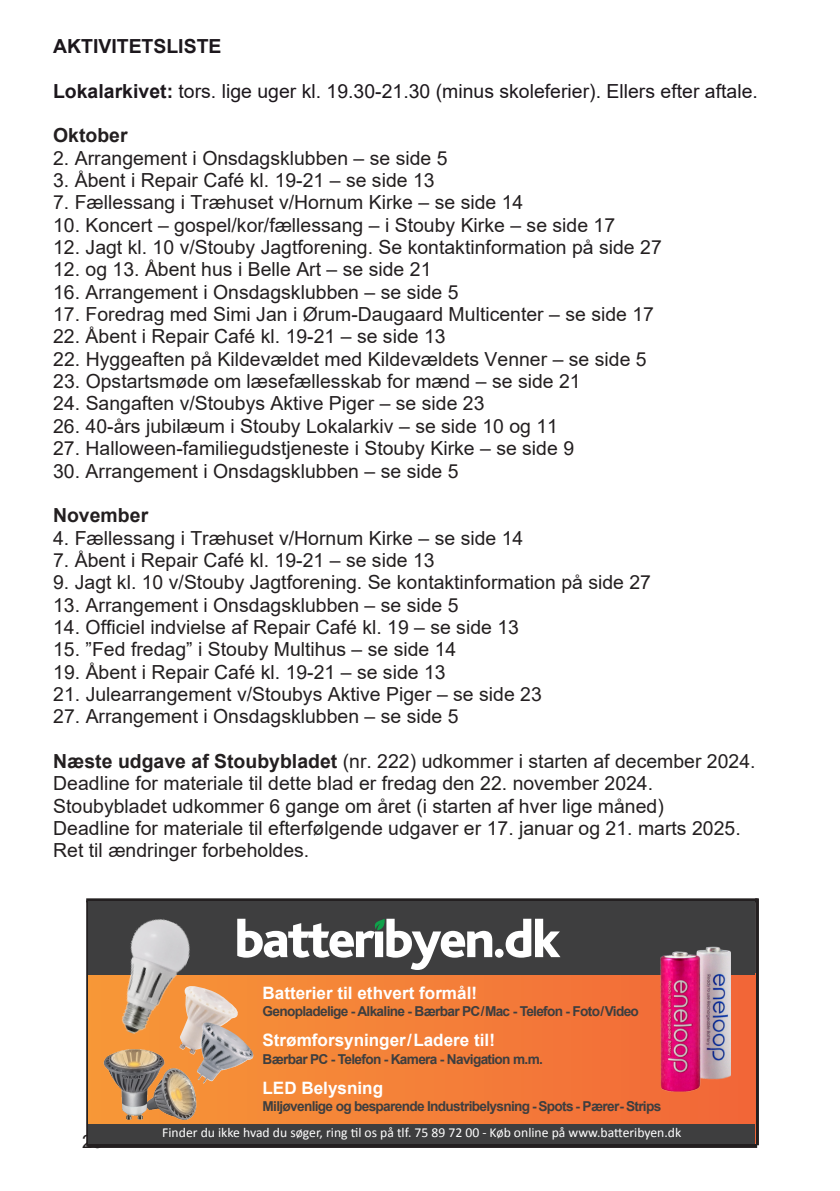
<style>
.page{position:relative;width:840px;height:1191px;background:#fff}
.page>*{position:absolute;margin:0;border:0;box-sizing:border-box;transform-origin:0 0}
.t1{font:19.4px/22.4px "Arial";color:#231f20}
.t2{font:19.4px "Arial";color:#1c171c}
.t3{font:700 19.4px "Arial";color:#1c171c}
.t4{font:700 19.4px "Arial";color:#231f20}
.t5{font:18.4px "Arial";color:#231f20}
.t6{font:700 17px "Arial";color:#fff}
.t7{font:700 13.6px "Arial";letter-spacing:-.05em;color:#3e3e3f}
.t8{font:13.6px "Calibri";color:#fff}
.s1{font-weight:700}
</style>
<div class="page">
<svg style="left:754px;top:898px;width:4px;height:247px"></svg>
<hr style="left:87px;top:1144px;width:669px;height:4px;background:#231f20">
<svg style="left:86px;top:902px;width:3px;height:244px"></svg>
<svg style="left:86px;top:898px;width:671px;height:4px;background:#3c3939"></svg>
<div style="left:89px;top:973px;width:665px;height:171px;background:linear-gradient(to right,#f79837,#f16739)"></div>
<div style="left:89px;top:901px;width:665px;height:73px;background:#3e3e3f"></div>
<svg style="left:237px;top:918px;width:323px;height:52px"></svg>
<div style="left:89px;top:1124px;width:665px;height:20px;background:#3e3e3f"></div>
<img style="left:658px;top:947px;width:72px;height:145px">
<img style="left:100px;top:1049px;width:103px;height:73px">
<img style="left:179px;top:986px;width:59px;height:68px">
<img style="left:196px;top:1022px;width:58px;height:61px">
<img style="left:101px;top:919px;width:97px;height:123px">
<p class="t3" style="left:53px;top:33px;width:170px">AKTIVITETSLISTE</p>
<p class="t2" style="left:53px;top:78px;width:706px"><span class="s1">Lokalarkivet:</span> tors. lige uger kl. 19.30-21.30 (minus skoleferier). Ellers efter aftale.</p>
<p class="t4" style="left:53px;top:122px;width:76px">Oktober</p>
<p class="t1" style="left:53px;top:147px;width:396px">2. Arrangement i Onsdagsklubben – se side 5</p>
<p class="t1" style="left:53px;top:169px;width:383px">3. Åbent i Repair Café kl. 19-21 – se side 13</p>
<p class="t1" style="left:53px;top:191px;width:471px">7. Fællessang i Træhuset v/Hornum Kirke – se side 14</p>
<p class="t1" style="left:53px;top:214px;width:563px">10. Koncert – gospel/kor/fællessang – i Stouby Kirke – se side 17</p>
<p class="t1" style="left:53px;top:236px;width:610px">12. Jagt kl. 10 v/Stouby Jagtforening. Se kontaktinformation på side 27</p>
<p class="t1" style="left:53px;top:258px;width:379px">12. og 13. Åbent hus i Belle Art – se side 21</p>
<p class="t1" style="left:53px;top:281px;width:407px">16. Arrangement i Onsdagsklubben – se side 5</p>
<p class="t1" style="left:53px;top:303px;width:602px">17. Foredrag med Simi Jan i Ørum-Daugaard Multicenter – se side 17</p>
<p class="t1" style="left:53px;top:325px;width:394px">22. Åbent i Repair Café kl. 19-21 – se side 13</p>
<p class="t1" style="left:53px;top:348px;width:594px">22. Hyggeaften på Kildevældet med Kildevældets Venner – se side 5</p>
<p class="t1" style="left:53px;top:370px;width:528px">23. Opstartsmøde om læsefællesskab for mænd – se side 21</p>
<p class="t1" style="left:53px;top:392px;width:432px">24. Sangaften v/Stoubys Aktive Piger – se side 23</p>
<p class="t1" style="left:53px;top:415px;width:506px">26. 40-års jubilæum i Stouby Lokalarkiv – se side 10 og 11</p>
<p class="t1" style="left:53px;top:437px;width:522px">27. Halloween-familiegudstjeneste i Stouby Kirke – se side 9</p>
<p class="t1" style="left:53px;top:459px;width:407px">30. Arrangement i Onsdagsklubben – se side 5</p>
<p class="t4" style="left:53px;top:502px;width:97px">November</p>
<p class="t1" style="left:53px;top:526px;width:471px">4. Fællessang i Træhuset v/Hornum Kirke – se side 14</p>
<p class="t1" style="left:53px;top:549px;width:383px">7. Åbent i Repair Café kl. 19-21 – se side 13</p>
<p class="t1" style="left:53px;top:571px;width:599px">9. Jagt kl. 10 v/Stouby Jagtforening. Se kontaktinformation på side 27</p>
<p class="t1" style="left:53px;top:593px;width:407px">13. Arrangement i Onsdagsklubben – se side 5</p>
<p class="t1" style="left:53px;top:616px;width:467px">14. Officiel indvielse af Repair Café kl. 19 – se side 13</p>
<p class="t1" style="left:53px;top:638px;width:404px">15. ”Fed fredag” i Stouby Multihus – se side 14</p>
<p class="t1" style="left:53px;top:660px;width:394px">19. Åbent i Repair Café kl. 19-21 – se side 13</p>
<p class="t1" style="left:53px;top:683px;width:490px">21. Julearrangement v/Stoubys Aktive Piger – se side 23</p>
<p class="t1" style="left:53px;top:705px;width:407px">27. Arrangement i Onsdagsklubben – se side 5</p>
<p class="t1" style="left:53px;top:750px;width:703px"><span class="s1">Næste udgave af Stoubybladet</span> (nr. 222) udkommer i starten af december 2024.<br>Deadline for materiale til dette blad er fredag den 22. november 2024.<br>Stoubybladet udkommer 6 gange om året (i starten af hver lige måned)<br>Deadline for materiale til efterfølgende udgaver er 17. januar og 21. marts 2025.<br>Ret til ændringer forbeholdes.</p>
<p class="t5" style="left:82px;top:1128px;width:22px">28</p>
<p class="t6" style="left:262px;top:981px;width:216px">Batterier til ethvert formål!</p>
<p class="t7" style="left:262px;top:1002px;width:378px">Genopladelige - Alkaline - Bærbar PC/Mac - Telefon - Foto/Video</p>
<p class="t6" style="left:262px;top:1029px;width:234px">Strømforsyninger/Ladere til!</p>
<p class="t7" style="left:262px;top:1049px;width:282px">Bærbar PC - Telefon - Kamera - Navigation m.m.</p>
<p class="t6" style="left:262px;top:1077px;width:122px">LED Belysning</p>
<p class="t7" style="left:262px;top:1097px;width:400px">Miljøvenlige og besparende Industribelysning - Spots - Pærer - Strips</p>
<p class="t8" style="left:162px;top:1123px;width:520px">Finder du ikke hvad du søger, ring til os på tlf. 75 89 72 00 - Køb online på www.batteribyen.dk</p>
</div>
